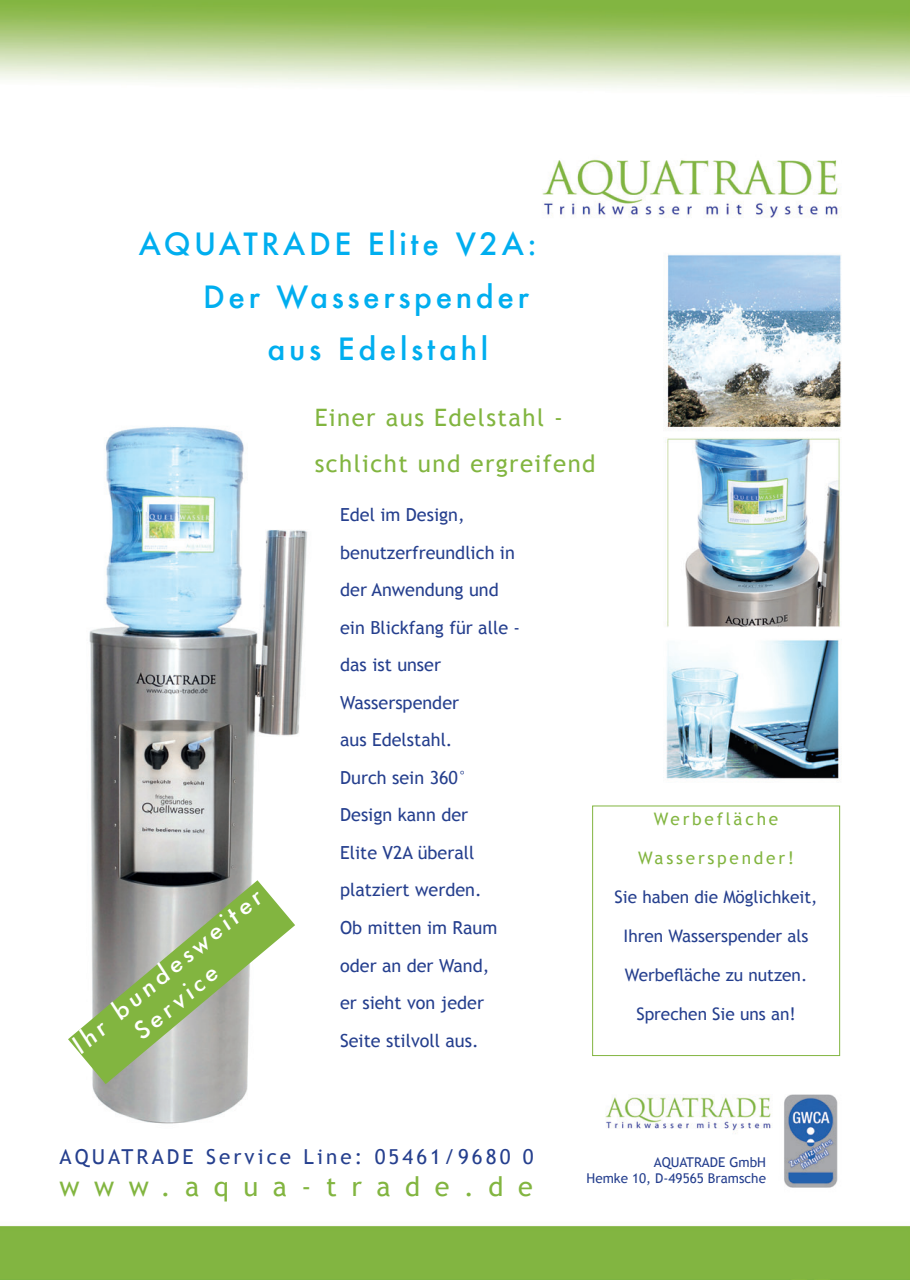
<style>
.page{position:relative;width:910px;height:1280px;background:#fff}
.page>*{position:absolute;margin:0;border:0;box-sizing:border-box;transform-origin:0 0}
.t1{font:500 30px "Futura";letter-spacing:.12em;color:#00aeef}
.t2{font:27px "Trebuchet MS";letter-spacing:.54em;color:#82b540}
.t3{font:italic 500 24.3px/29.1px "Futura";color:#fff}
.t4{font:24px/46.5px "Trebuchet MS";letter-spacing:.06em;color:#82b540}
.t5{font:20.55px "Trebuchet MS";letter-spacing:.15em;color:#253f8e}
.t6{font:18px/37.5px "Trebuchet MS";color:#253f8e}
.t7{font:17.25px "Trebuchet MS";color:#253f8e}
.t8{font:17.25px "Trebuchet MS";letter-spacing:.16em;color:#82b540}
.t9{font:13.5px/16.2px "Trebuchet MS";color:#253f8e;text-align:right}
</style>
<div class="page">
<img style="left:0;top:0;width:910px;height:1280px">
<div style="left:592px;top:805px;width:248px;height:251px;border:1px solid #82b540"></div>
<svg style="left:68px;top:880px;width:227px;height:204px"></svg>
<p class="t1" style="left:139px;top:223px;width:399px">AQUATRADE Elite V2A:</p>
<p class="t1" style="left:203px;top:276px;width:327px">Der Wasserspender</p>
<p class="t1" style="left:268px;top:328px;width:222px">aus Edelstahl</p>
<p class="t3" style="left:108px;top:1000px;width:186px;text-indent:-56px;rotate:-40deg">Ihr bundesweiter<br>Service</p>
<p class="t4" style="left:315px;top:394px;width:282px">Einer aus Edelstahl - schlicht und ergreifend</p>
<p class="t6" style="left:340px;top:497px;width:181px">Edel im Design, benutzerfreundlich in der Anwendung und ein Blickfang für alle -</p>
<p class="t6" style="left:340px;top:647px;width:120px">das ist unser<br>Wasserspender aus Edelstahl.</p>
<p class="t6" style="left:340px;top:759px;width:143px">Durch sein 360°<br>Design kann der<br>Elite V2A überall platziert werden.</p>
<p class="t6" style="left:340px;top:909px;width:159px">Ob mitten im Raum oder an der Wand, er sieht von jeder<br>Seite stilvoll aus.</p>
<p class="t8" style="left:654px;top:808px;width:126px">Werbefläche</p>
<p class="t8" style="left:638px;top:847px;width:157px">Wasserspender!</p>
<p class="t7" style="left:615px;top:886px;width:204px">Sie haben die Möglichkeit,</p>
<p class="t7" style="left:624px;top:926px;width:186px">Ihren Wasserspender als</p>
<p class="t7" style="left:625px;top:965px;width:184px">Werbefläche zu nutzen.</p>
<p class="t7" style="left:636px;top:1004px;width:161px">Sprechen Sie uns an!</p>
<p class="t5" style="left:60px;top:1144px;width:476px">AQUATRADE Service Line: 05461/9680 0</p>
<p class="t2" style="left:60px;top:1171px;width:475px">www.aqua-trade.de</p>
<p class="t9" style="left:586px;top:1154px;width:181px">AQUATRADE GmbH<br>Hemke 10, D-49565 Bramsche</p>
</div>
